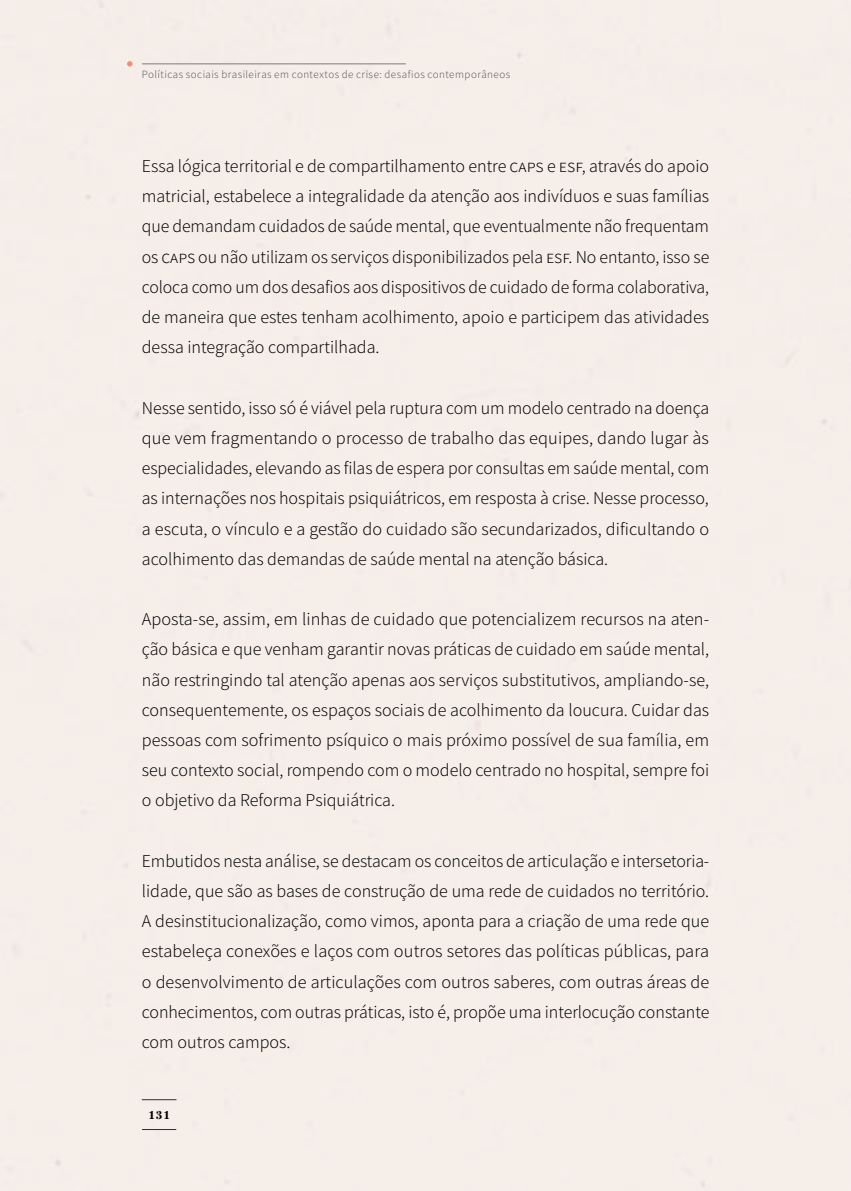
<style>
.page{position:relative;width:851px;height:1191px;background:#fff}
.page>*{position:absolute;margin:0;border:0;box-sizing:border-box;transform-origin:0 0}
.corpo_texto{font:18px/30.2px "Source Sans Variable";color:#000;text-align:justify}
.t1{font:700 12px "URW Antiqua";color:#000}
.t2{font:11px "Source Sans Variable";letter-spacing:.04em;color:#4d4d4d}
</style>
<div class="page">
<div style="left:0;top:0;width:850px;height:1191px;background:#f4ebe5"></div>
<hr style="left:142px;top:64px;width:263px;height:1px;background:#000">
<svg style="left:127px;top:61px;width:5px;height:6px"></svg>
<hr style="left:142px;top:1129px;width:34px;height:1px;background:#000">
<hr style="left:142px;top:1099px;width:34px;height:1px;background:#000">
<p class="t2" style="left:142px;top:67px;width:370px">Políticas sociais brasileiras em contextos de crise: desafios contemporâneos</p>
<p class="corpo_texto" style="left:142px;top:151px;width:569px">Essa lógica territorial e de compartilhamento entre CAPS e ESF, através do apoio matricial, estabelece a integralidade da atenção aos indivíduos e suas famílias que demandam cuidados de saúde mental, que eventualmente não frequentam os CAPS ou não utilizam os serviços disponibilizados pela ESF. No entanto, isso se coloca como um dos desafios aos dispositivos de cuidado de forma colaborativa, de maneira que estes tenham acolhimento, apoio e participem das atividades dessa integração compartilhada.</p>
<p class="corpo_texto" style="left:142px;top:393px;width:569px">Nesse sentido, isso só é viável pela ruptura com um modelo centrado na doença que vem fragmentando o processo de trabalho das equipes, dando lugar às especialidades, elevando as filas de espera por consultas em saúde mental, com as internações nos hospitais psiquiátricos, em resposta à crise. Nesse processo, a escuta, o vínculo e a gestão do cuidado são secundarizados, dificultando o acolhimento das demandas de saúde mental na atenção básica.</p>
<p class="corpo_texto" style="left:142px;top:604px;width:569px">Aposta-se, assim, em linhas de cuidado que potencializem recursos na aten&shy;ção básica e que venham garantir novas práticas de cuidado em saúde mental, não restringindo tal atenção apenas aos serviços substitutivos, ampliando-se, consequentemente, os espaços sociais de acolhimento da loucura. Cuidar das pessoas com sofrimento psíquico o mais próximo possível de sua família, em seu contexto social, rompendo com o modelo centrado no hospital, sempre foi o objetivo da Reforma Psiquiátrica.</p>
<p class="corpo_texto" style="left:142px;top:846px;width:569px">Embutidos nesta análise, se destacam os conceitos de articulação e intersetoria&shy;lidade, que são as bases de construção de uma rede de cuidados no território.<br>A desinstitucionalização, como vimos, aponta para a criação de uma rede que estabeleça conexões e laços com outros setores das políticas públicas, para o desenvolvimento de articulações com outros saberes, com outras áreas de conhecimentos, com outras práticas, isto é, propõe uma interlocução constante com outros campos.</p>
<p class="t1" style="left:148px;top:1108px;width:24px">131</p>
</div>
